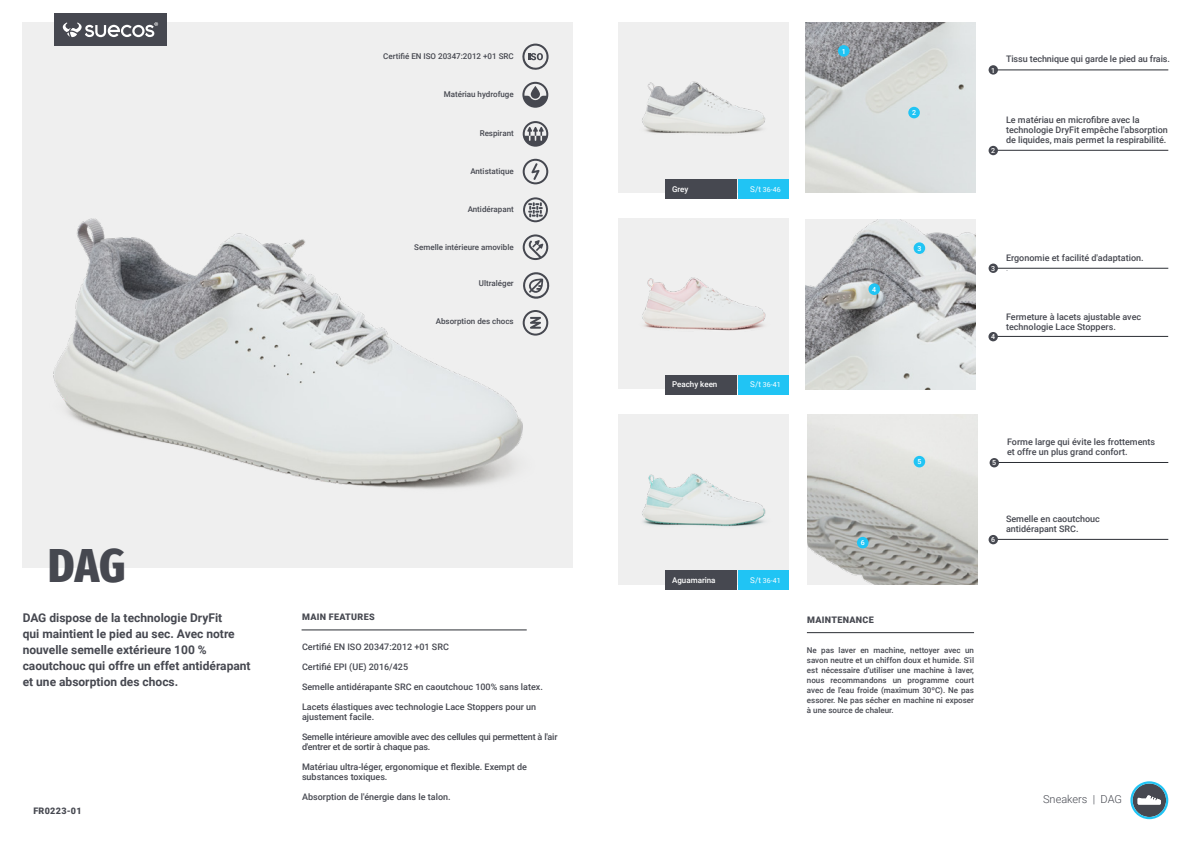
<style>
.page{position:relative;width:1191px;height:842px;background:#fff}
.page>*{position:absolute;margin:0;border:0;box-sizing:border-box;transform-origin:0 0}
.t1{font:800 extra-condensed 48px "Fira Sans";color:#464850}
.t2{font:700 12px/16px "Roboto";color:#464850}
.t3{font:300 11px "Roboto";color:#464850}
.t4{font:500 9px/10px "Roboto";color:#464850}
.t5{font:500 9px/10px "Roboto";letter-spacing:-.02em;color:#464850}
.t6{font:900 9px "Roboto";letter-spacing:.035em;color:#464850}
.t7{font:300 9px "Roboto";color:#464850}
.t8{font:500 8px/10px "Roboto";color:#464850;text-align:justify}
.t9{font:500 8px "Roboto";color:#fff}
.t10{font:7px "Roboto";color:#fff}
.t11{font:500 7px "Roboto";color:#fff}
.s1{font-size:8px}
</style>
<div class="page">
<img style="left:23px;top:23px;width:550px;height:545px">
<div style="left:54px;top:14px;width:112px;height:32px;background:#464850"></div>
<svg style="left:63px;top:22px;width:95px;height:15px"></svg>
<hr style="left:301px;top:630px;width:226px;height:1px;background:#2b2e34">
<svg style="left:520px;top:44px;width:28px;height:28px"></svg>
<img style="left:805px;top:23px;width:170px;height:170px">
<img style="left:805px;top:219px;width:170px;height:170px">
<hr style="left:993px;top:70px;width:175px;height:1px;background:#2b2e34">
<hr style="left:993px;top:150px;width:175px;height:1px;background:#2b2e34">
<hr style="left:994px;top:462px;width:174px;height:1px;background:#2b2e34">
<hr style="left:993px;top:539px;width:175px;height:1px;background:#2b2e34">
<hr style="left:807px;top:632px;width:167px;height:1px;background:#2b2e34">
<img style="left:807px;top:414px;width:170px;height:170px">
<div style="left:838px;top:45px;width:11px;height:12px;background:#20c4f4;border-radius:50%"></div>
<svg style="left:913px;top:242px;width:12px;height:12px"></svg>
<svg style="left:916px;top:246px;width:6px;height:6px"></svg>
<div style="left:908px;top:107px;width:12px;height:11px;background:#20c4f4;border-radius:50%"></div>
<svg style="left:868px;top:283px;width:12px;height:12px"></svg>
<svg style="left:871px;top:287px;width:6px;height:6px"></svg>
<div style="left:913px;top:456px;width:12px;height:11px;background:#20c4f4;border-radius:50%"></div>
<div style="left:857px;top:537px;width:11px;height:11px;background:#20c4f4;border-radius:50%"></div>
<div style="left:988px;top:146px;width:10px;height:9px;background:#464850;border-radius:50%"></div>
<div style="left:989px;top:458px;width:10px;height:9px;background:#464850;border-radius:50%"></div>
<div style="left:988px;top:535px;width:10px;height:9px;background:#464850;border-radius:50%"></div>
<div style="left:988px;top:65px;width:10px;height:10px;background:#464850;border-radius:50%"></div>
<svg style="left:523px;top:197px;width:25px;height:25px"></svg>
<svg style="left:521px;top:234px;width:28px;height:26px"></svg>
<svg style="left:522px;top:310px;width:26px;height:26px"></svg>
<svg style="left:522px;top:159px;width:26px;height:25px"></svg>
<svg style="left:522px;top:82px;width:26px;height:26px"></svg>
<svg style="left:531px;top:86px;width:9px;height:13px"></svg>
<svg style="left:522px;top:121px;width:26px;height:26px"></svg>
<svg style="left:520px;top:271px;width:31px;height:28px"></svg>
<img style="left:618px;top:23px;width:170px;height:170px">
<img style="left:618px;top:218px;width:170px;height:170px">
<img style="left:618px;top:414px;width:170px;height:170px">
<div style="left:665px;top:179px;width:71px;height:19px;background:#464850"></div>
<div style="left:665px;top:375px;width:71px;height:19px;background:#464850"></div>
<div style="left:665px;top:571px;width:71px;height:19px;background:#464850"></div>
<div style="left:738px;top:179px;width:50px;height:19px;background:#20c4f4"></div>
<div style="left:738px;top:375px;width:50px;height:19px;background:#20c4f4"></div>
<div style="left:738px;top:571px;width:50px;height:19px;background:#20c4f4"></div>
<svg style="left:1130px;top:781px;width:38px;height:38px"></svg>
<hr style="left:993px;top:268px;width:175px;height:1px;background:#2b2e34">
<div style="left:988px;top:264px;width:10px;height:9px;background:#464850;border-radius:50%"></div>
<hr style="left:993px;top:336px;width:175px;height:1px;background:#2b2e34">
<div style="left:988px;top:332px;width:9px;height:9px;background:#464850;border-radius:50%"></div>
<p class="t8" style="left:383px;top:50px;width:132px">Certifié EN ISO 20347:2012 +01 SRC</p>
<p class="t8" style="left:444px;top:89px;width:72px">Matériau hydrofuge</p>
<p class="t8" style="left:480px;top:128px;width:36px">Respirant</p>
<p class="t8" style="left:470px;top:166px;width:45px">Antistatique</p>
<p class="t8" style="left:468px;top:203px;width:48px">Antidérapant</p>
<p class="t8" style="left:414px;top:242px;width:101px">Semelle intérieure amovible</p>
<p class="t8" style="left:479px;top:278px;width:36px">Ultraléger</p>
<p class="t8" style="left:436px;top:316px;width:79px">Absorption des chocs</p>
<h1 class="t1" style="left:48px;top:524px;width:79px">DAG</h1>
<h2 class="t2" style="left:23px;top:609px;width:229px">DAG dispose de la technologie DryFit<br>qui maintient le pied au sec. Avec notre nouvelle semelle extérieure 100 % caoutchouc qui offre un effet antidérapant et une absorption des chocs.</h2>
<p class="t6" style="left:33px;top:804px;width:50px">FR0223-01</p>
<p class="t6" style="left:302px;top:610px;width:74px">MAIN FEATURES</p>
<p class="t4" style="left:302px;top:641px;width:148px">Certifié EN ISO 20347:2012 +01 SRC</p>
<p class="t4" style="left:302px;top:661px;width:108px">Certifié EPI (UE) 2016/425</p>
<p class="t4" style="left:302px;top:681px;width:242px">Semelle antidérapante SRC en caoutchouc 100% sans latex.</p>
<p class="t4" style="left:302px;top:701px;width:236px">Lacets élastiques avec technologie Lace Stoppers pour un ajustement facile.</p>
<p class="t5" style="left:302px;top:731px;width:257px">Semelle intérieure amovible avec des cellules qui permettent à l'air d'entrer et de sortir à chaque pas.</p>
<p class="t4" style="left:302px;top:761px;width:226px">Matériau ultra-léger, ergonomique et flexible. Exempt de substances toxiques.</p>
<p class="t4" style="left:302px;top:791px;width:150px">Absorption de l'énergie dans le talon.</p>
<p class="t11" style="left:841px;top:46px;width:5px">1</p>
<p class="t4" style="left:1006px;top:54px;width:165px">Tissu technique qui garde le pied au frais.</p>
<p class="t11" style="left:991px;top:65px;width:5px">1</p>
<p class="t11" style="left:912px;top:108px;width:5px">2</p>
<p class="t4" style="left:1006px;top:114px;width:163px">Le matériau en microfibre avec la technologie DryFit empêche l'absorption de liquides, mais permet la respirabilité.</p>
<p class="t11" style="left:991px;top:146px;width:5px">2</p>
<p class="t9" style="left:672px;top:183px;width:18px">Grey</p>
<p class="t10" style="left:750px;top:184px;width:32px"><span class="s1">S/t</span> 36-46</p>
<p class="t11" style="left:917px;top:243px;width:5px">3</p>
<p class="t11" style="left:991px;top:264px;width:5px">3</p>
<p class="t4" style="left:1006px;top:252px;width:139px">Ergonomie et facilité d'adaptation.</p>
<p class="t7" style="left:1006px;top:261px;width:4px">.</p>
<p class="t11" style="left:872px;top:285px;width:5px">4</p>
<p class="t4" style="left:1006px;top:311px;width:137px">Fermeture à lacets ajustable avec technologie Lace Stoppers.</p>
<p class="t11" style="left:991px;top:332px;width:5px">4</p>
<p class="t9" style="left:672px;top:379px;width:47px">Peachy keen</p>
<p class="t10" style="left:750px;top:380px;width:32px"><span class="s1">S/t</span> 36-41</p>
<p class="t4" style="left:1007px;top:436px;width:150px">Forme large qui évite les frottements et offre un plus grand confort.</p>
<p class="t11" style="left:917px;top:457px;width:5px">5</p>
<p class="t11" style="left:992px;top:458px;width:5px">5</p>
<p class="t4" style="left:1006px;top:513px;width:95px">Semelle en caoutchouc antidérapant SRC.</p>
<p class="t11" style="left:860px;top:538px;width:5px">6</p>
<p class="t11" style="left:991px;top:535px;width:5px">6</p>
<p class="t9" style="left:672px;top:574px;width:45px">Aguamarina</p>
<p class="t10" style="left:750px;top:576px;width:32px"><span class="s1">S/t</span> 36-41</p>
<p class="t6" style="left:807px;top:613px;width:68px">MAINTENANCE</p>
<p class="t8" style="left:807px;top:645px;width:169px">Ne pas laver en machine, nettoyer avec un savon neutre et un chiffon doux et humide. S'il est nécessaire d'utiliser une machine à laver, nous recommandons un programme court avec de l'eau froide (maximum 30ºC). Ne pas essorer. Ne pas sécher en machine ni exposer à une source de chaleur.</p>
<p class="t3" style="left:1043px;top:792px;width:80px">Sneakers | DAG</p>
</div>
